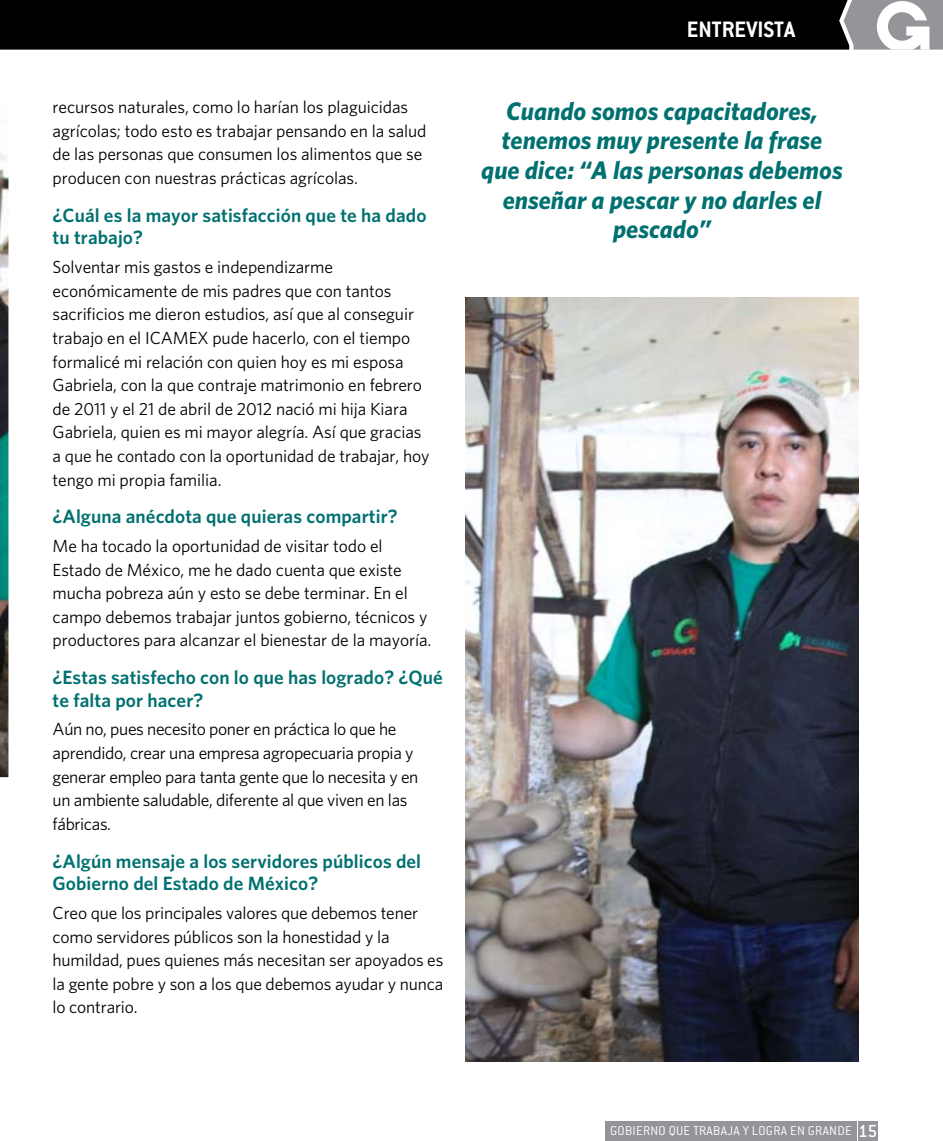
<style>
.page{position:relative;width:943px;height:1141px;background:#fff}
.page>*{position:absolute;margin:0;border:0;box-sizing:border-box;transform-origin:0 0}
.t1{font:italic 700 25.38px/29.8px "Whitney HTF";color:#007070;text-align:center}
.t2{font:700 24.5px "Conduit ITC";color:#fff}
.t3{font:600 19.25px/22.8px "Whitney HTF";letter-spacing:.005em;color:#007070}
.t4{font:17.5px/23.6px "Whitney HTF";letter-spacing:-.005em;color:#000}
.t5{font:300 14px "Conduit ITC";letter-spacing:.02em;color:#fff}
.s1{font-weight:500;font-size:19.25px}
</style>
<div class="page">
<svg style="left:0;top:153px;width:9px;height:625px"></svg>
<img style="left:466px;top:298px;width:392px;height:764px">
<svg style="left:0;top:0;width:943px;height:50px"></svg>
<div style="left:605px;top:1121px;width:251px;height:20px;background:#939598"></div>
<div style="left:857px;top:1121px;width:20px;height:20px;background:#939598"></div>
<p class="t4" style="left:53px;top:95px;width:375px">recursos naturales, como lo harían los plaguicidas agrícolas; todo esto es trabajar pensando en la salud de las personas que consumen los alimentos que se producen con nuestras prácticas agrícolas.</p>
<p class="t3" style="left:53px;top:203px;width:375px">¿Cuál es la mayor satisfacción que te ha dado tu trabajo?</p>
<p class="t4" style="left:53px;top:255px;width:378px">Solventar mis gastos e independizarme económicamente de mis padres que con tantos sacrificios me dieron estudios, así que al conseguir trabajo en el ICAMEX pude hacerlo, con el tiempo formalicé mi relación con quien hoy es mi esposa Gabriela, con la que contraje matrimonio en febrero de 2011 y el 21 de abril de 2012 nació mi hija Kiara Gabriela, quien es mi mayor alegría. Así que gracias a que he contado con la oportunidad de trabajar, hoy tengo mi propia familia.</p>
<p class="t3" style="left:53px;top:505px;width:346px">¿Alguna anécdota que quieras compartir?</p>
<p class="t4" style="left:53px;top:534px;width:380px">Me ha tocado la oportunidad de visitar todo el Estado de México, me he dado cuenta que existe mucha pobreza aún y esto se debe terminar. En el campo debemos trabajar juntos gobierno, técnicos y productores para alcanzar el bienestar de la mayoría.</p>
<p class="t3" style="left:53px;top:665px;width:392px">¿Estas satisfecho con lo que has logrado? ¿Qué te falta por hacer?</p>
<p class="t4" style="left:53px;top:717px;width:367px">Aún no, pues necesito poner en práctica lo que he aprendido, crear una empresa agropecuaria propia y generar empleo para tanta gente que lo necesita y en un ambiente saludable, diferente al que viven en las fábricas.</p>
<p class="t3" style="left:53px;top:849px;width:370px">¿Algún mensaje a los servidores públicos del<br>Gobierno del Estado de México?</p>
<p class="t4" style="left:53px;top:901px;width:392px">Creo que los principales valores que debemos tener como servidores públicos son la honestidad y la humildad, pues quienes más necesitan ser apoyados es la gente pobre y son a los que debemos ayudar y nunca lo contrario.</p>
<h2 class="t2" style="left:686px;top:15px;width:110px">ENTREVISTA</h2>
<h1 class="t1" style="left:481px;top:95px;width:363px">Cuando somos capacitadores, tenemos muy presente la frase que dice: “A las personas debemos enseñar a pescar y no darles el pescado”</h1>
<p class="t5" style="left:610px;top:1123px;width:268px">GOBIERNO QUE TRABAJA Y LOGRA EN GRANDE <span class="s1">15</span></p>
</div>
